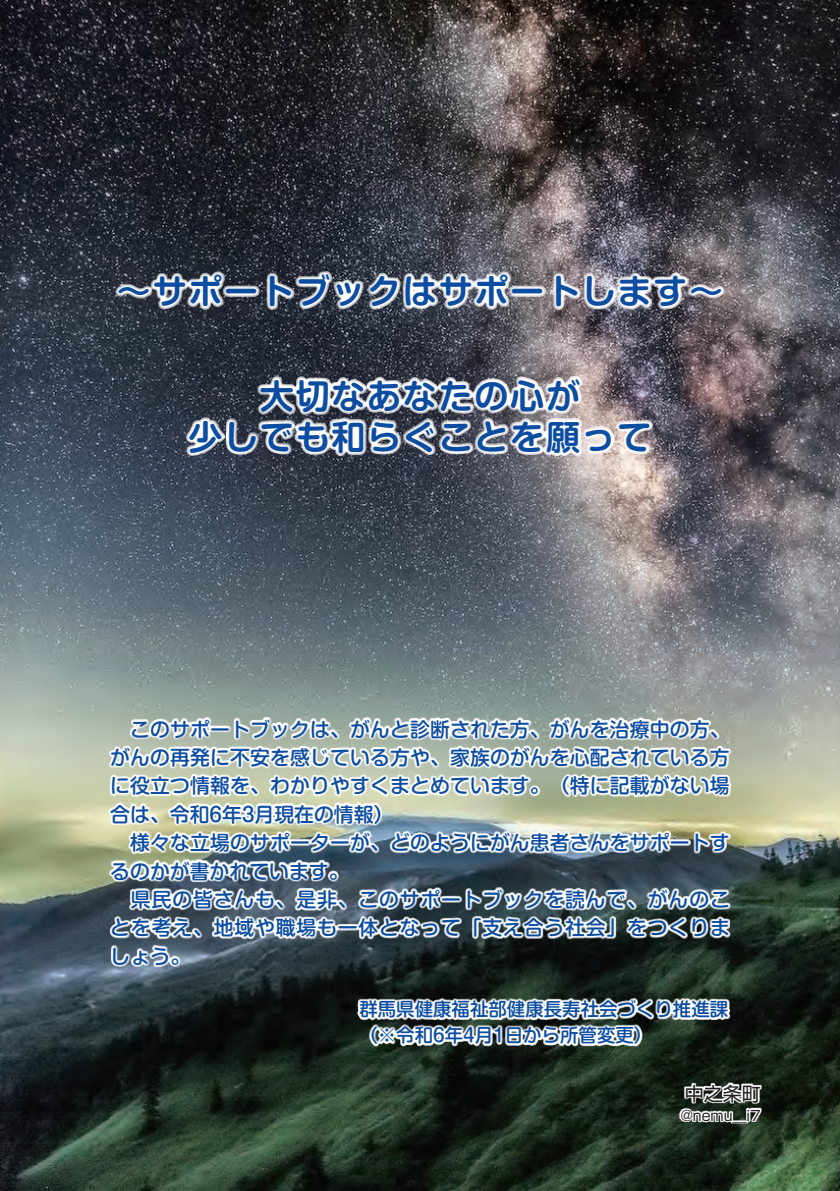
<style>
.page{position:relative;width:840px;height:1191px;background:#fff}
.page>*{position:absolute;margin:0;border:0;box-sizing:border-box;transform-origin:0 0}
.t1{font:700 34px/40.8px "Shin M Go Pro De";letter-spacing:.05em;color:#0d4da1;text-align:center}
.t2{font:500 19.8px/28.4px "Shin M Go Pro";letter-spacing:.005em;color:#0d4da1}
.t3{font:19px "Shin Go Pro";color:#231f20}
.t4{font:500 18.4px/26px "Shin M Go Pro";color:#0d4da1}
.t5{font:14px "Shin Go Pro";color:#231f20}
</style>
<div class="page">
<img style="left:0;top:0;width:839px;height:1191px">
<svg style="left:113px;top:271px;width:614px;height:43px"></svg>
<svg style="left:185px;top:375px;width:471px;height:84px"></svg>
<svg style="left:356px;top:997px;width:374px;height:55px"></svg>
<svg style="left:108px;top:717px;width:624px;height:253px"></svg>
<img style="left:606px;top:1010px;width:228px;height:181px">
<h1 class="t1" style="left:117px;top:267px;width:607px">～サポートブックはサポートします～</h1>
<h1 class="t1" style="left:188px;top:371px;width:464px">大切なあなたの心が<br>少しでも和らぐことを願って</h1>
<p class="t2" style="left:110px;top:712px;width:620px">　このサポートブックは、がんと診断された方、がんを治療中の方、がんの再発に不安を感じている方や、家族のがんを心配されている方に役立つ情報を、わかりやすくまとめています。（特に記載がない場合は、令和6年3月現在の情報）<br>　様々な立場のサポーターが、どのようにがん患者さんをサポートするのかが書かれています。<br>　県民の皆さんも、是非、このサポートブックを読んで、がんのことを考え、地域や職場も一体となって「支え合う社会」をつくりましょう。</p>
<p class="t4" style="left:359px;top:994px;width:370px">群馬県健康福祉部健康長寿社会づくり推進課（※令和6年4月1日から所管変更）</p>
<p class="t3" style="left:684px;top:1077px;width:77px">中之条町</p>
<p class="t5" style="left:680px;top:1103px;width:82px">@nemu__i7</p>
</div>
